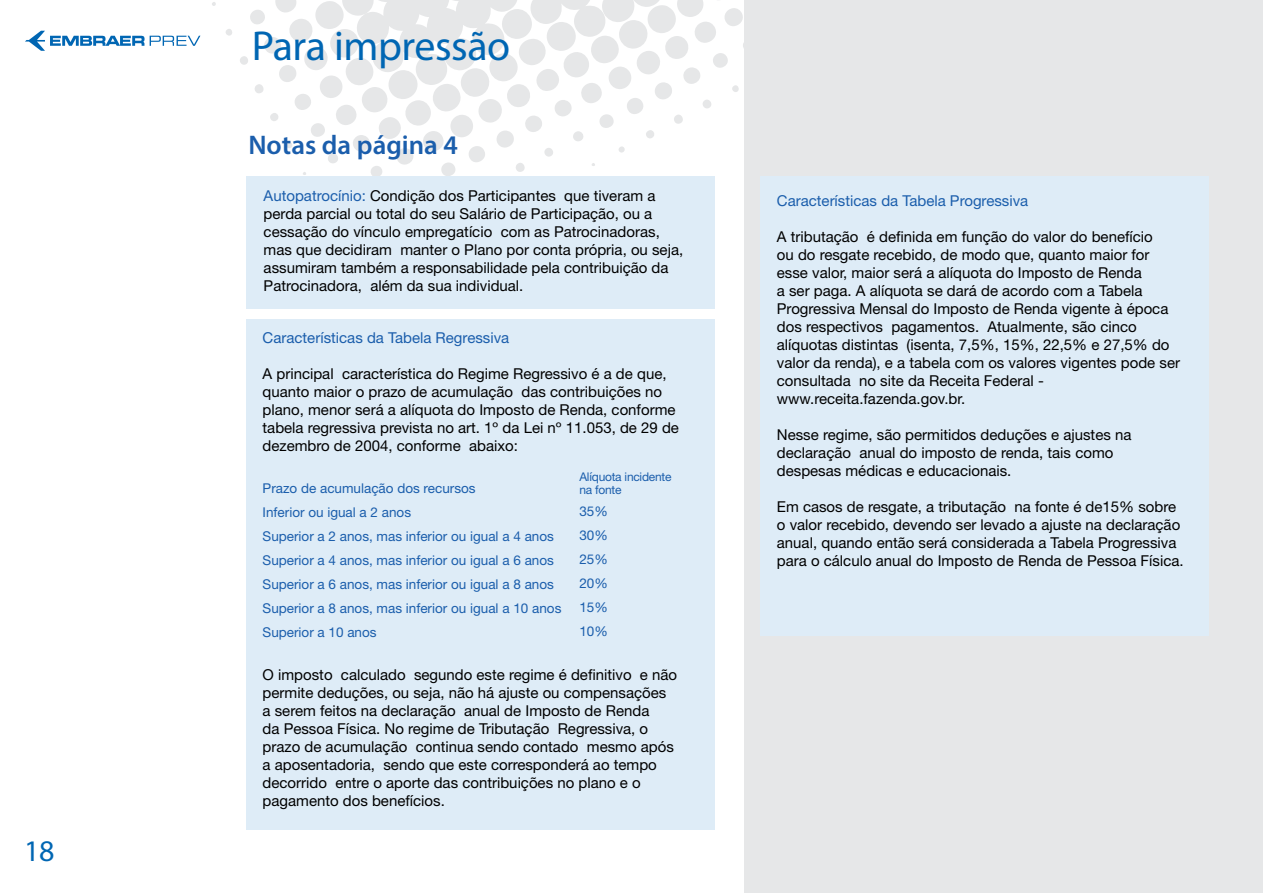
<style>
.page{position:relative;width:1263px;height:893px;background:#fff}
.page>*{position:absolute;margin:0;border:0;box-sizing:border-box;transform-origin:0 0}
.t1{font:42px "Myriad Pro";letter-spacing:-.01em;color:#0066b3}
.t2{font:30px "Myriad Pro";color:#0066b3}
.t3{font:600 27px "Myriad Pro";color:#1b5eac}
.t4{font:15px/18px "Helvetica Neue LT Std";color:#000}
.t5{font:15px "Helvetica Neue LT Std";color:#1b5eac}
.t6{font:13.5px/24px "Helvetica Neue LT Std";color:#1b5eac}
.t7{font:12px/13.5px "Helvetica Neue LT Std";letter-spacing:-.02em;color:#1b5eac}
.s1{color:#1b5eac}
</style>
<div class="page">
<svg style="left:200px;top:0;width:544px;height:229px"></svg>
<div style="left:744px;top:0;width:519px;height:893px;background:#e6e7e8"></div>
<div style="left:247px;top:176px;width:468px;height:133px;background:#deecf7"></div>
<div style="left:247px;top:319px;width:468px;height:510px;background:#deecf7"></div>
<div style="left:761px;top:176px;width:448px;height:460px;background:#deecf7"></div>
<svg style="left:25px;top:31px;width:175px;height:20px"></svg>
<h2 class="t2" style="left:24px;top:833px;width:32px">18</h2>
<h1 class="t1" style="left:252px;top:20px;width:260px">Para impressão</h1>
<h3 class="t3" style="left:248px;top:128px;width:211px">Notas da página 4</h3>
<p class="t4" style="left:264px;top:186px;width:421px"><span class="s1">Autopatrocínio:</span> Condição dos Participantes que tiveram a perda parcial ou total do seu Salário de Participação, ou a cessação do vínculo empregatício com as Patrocinadoras, mas que decidiram manter o Plano por conta própria, ou seja, assumiram também a responsabilidade pela contribuição da Patrocinadora, além da sua individual.</p>
<p class="t5" style="left:263px;top:329px;width:248px">Características da Tabela Regressiva</p>
<p class="t4" style="left:263px;top:365px;width:418px">A principal característica do Regime Regressivo é a de que, quanto maior o prazo de acumulação das contribuições no plano, menor será a alíquota do Imposto de Renda, conforme tabela regressiva prevista no art. 1º da Lei nº 11.053, de 29 de dezembro de 2004, conforme abaixo:</p>
<p class="t6" style="left:263px;top:476px;width:300px">Prazo de acumulação dos recursos<br>Inferior ou igual a 2 anos<br>Superior a 2 anos, mas inferior ou igual a 4 anos Superior a 4 anos, mas inferior ou igual a 6 anos Superior a 6 anos, mas inferior ou igual a 8 anos Superior a 8 anos, mas inferior ou igual a 10 anos Superior a 10 anos</p>
<p class="t7" style="left:579px;top:469px;width:94px">Alíquota incidente na fonte</p>
<p class="t6" style="left:579px;top:499px;width:30px;text-align:justify">35% 30% 25% 20% 15% 10%</p>
<p class="t4" style="left:263px;top:666px;width:416px">O imposto calculado segundo este regime é definitivo e não permite deduções, ou seja, não há ajuste ou compensações a serem feitos na declaração anual de Imposto de Renda<br>da Pessoa Física. No regime de Tributação Regressiva, o prazo de acumulação continua sendo contado mesmo após a aposentadoria, sendo que este corresponderá ao tempo decorrido entre o aporte das contribuições no plano e o pagamento dos benefícios.</p>
<p class="t5" style="left:777px;top:192px;width:253px">Características da Tabela Progressiva</p>
<p class="t4" style="left:777px;top:228px;width:405px">A tributação é definida em função do valor do benefício<br>ou do resgate recebido, de modo que, quanto maior for esse valor, maior será a alíquota do Imposto de Renda<br>a ser paga. A alíquota se dará de acordo com a Tabela Progressiva Mensal do Imposto de Renda vigente à época dos respectivos pagamentos. Atualmente, são cinco alíquotas distintas (isenta, 7,5%, 15%, 22,5% e 27,5% do valor da renda), e a tabela com os valores vigentes pode ser consultada no site da Receita Federal - www.receita.fazenda.gov.br.</p>
<p class="t4" style="left:777px;top:426px;width:356px">Nesse regime, são permitidos deduções e ajustes na declaração anual do imposto de renda, tais como despesas médicas e educacionais.</p>
<p class="t4" style="left:777px;top:498px;width:408px">Em casos de resgate, a tributação na fonte é de15% sobre o valor recebido, devendo ser levado a ajuste na declaração anual, quando então será considerada a Tabela Progressiva para o cálculo anual do Imposto de Renda de Pessoa Física.</p>
</div>
